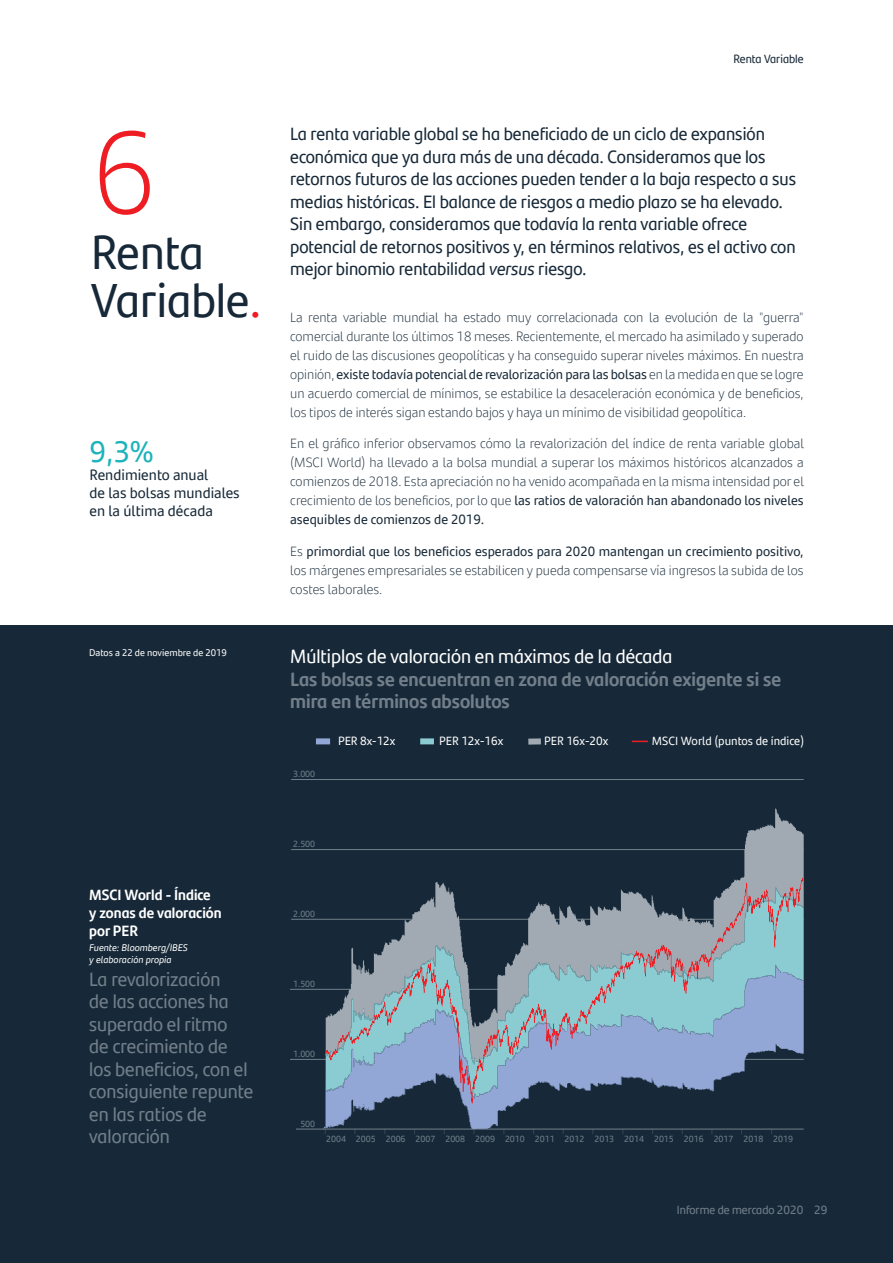
<style>
.page{position:relative;width:893px;height:1263px;background:#fff}
.page>*{position:absolute;margin:0;border:0;box-sizing:border-box;transform-origin:0 0}
.t1{font:300 117px "Santander Text";color:#ee1d23}
.Titular_cap{font:48px "Santander Headline";color:#172938}
.info_numeros_positiv{font:30px "Santander Headline";color:#1cb3bb}
.SumarioGrafico{font:19.5px/22.5px "Santander Headline";color:#727f8a}
.info-titulares_posit{font:700 19.5px/22.5px "Santander Headline";color:#727f8a}
.entradilla{font:18px/22.5px "Santander Headline";color:#172938}
.info_leyenda_numero{font:15px/18px "Santander Text";color:#172938}
.titular_grafico{font:700 15px/18px "Santander Headline";color:#fff}
.p1{font:300 13.5px/18.9px "Santander Text";color:#172938;text-align:justify}
.t2{font:12px "Santander Text";color:#fff}
.t3{font:12px "Santander Headline";color:#727f8a}
.t4{font:12px "Santander Headline";color:#172938}
.FuenteGrafico{font:italic 9.75px/12px "Santander Text";color:#fff}
.t5{font:9.75px "Santander Text";color:#fff}
.t6{font:9px "Santander Text";color:#727f8a}
.t7{font:5.25px "Santander Text";color:#727f8a;scale:.77 1}
.s1{font-style:italic}
.s2{font-weight:400}
.s3{color:#ee1d23}
.s4{font-weight:400;color:#fff}
</style>
<div class="page">
<div style="left:0;top:625px;width:893px;height:638px;background:#172938"></div>
<svg style="left:632px;top:741px;width:15px;height:1px"></svg>
<div style="left:316px;top:738px;width:14px;height:6px;background:#92a7d5"></div>
<div style="left:420px;top:738px;width:14px;height:6px;background:#8bccd2"></div>
<div style="left:528px;top:738px;width:13px;height:7px;background:#a1aab3"></div>
<hr style="left:291px;top:779px;width:513px;height:1px;background:#727f8a">
<hr style="left:291px;top:849px;width:513px;height:1px;background:#727f8a">
<hr style="left:291px;top:919px;width:513px;height:1px;background:#727f8a">
<hr style="left:290px;top:989px;width:514px;height:1px;background:#727f8a">
<hr style="left:290px;top:1059px;width:514px;height:1px;background:#727f8a">
<hr style="left:296px;top:1129px;width:508px;height:1px;background:#727f8a">
<svg style="left:325px;top:808px;width:479px;height:112px"></svg>
<svg style="left:323px;top:966px;width:481px;height:163px"></svg>
<svg style="left:326px;top:878px;width:477px;height:225px"></svg>
<p class="t4" style="left:733px;top:50px;width:72px">Renta Variable</p>
<p class="t1" style="left:93px;top:85px;width:66px">6</p>
<p class="entradilla" style="left:290px;top:122px;width:507px">La renta variable global se ha beneficiado de un ciclo de expansión económica que ya dura más de una década. Consideramos que los retornos futuros de las acciones pueden tender a la baja respecto a sus medias históricas. El balance de riesgos a medio plazo se ha elevado.<br>Sin embargo, consideramos que todavía la renta variable ofrece potencial de retornos positivos y, en términos relativos, es el activo con mejor binomio rentabilidad <span class="s1">versus</span> riesgo.</p>
<p class="p1" style="left:290px;top:307px;width:515px">La renta variable mundial ha estado muy correlacionada con la evolución de la "guerra" comercial durante los últimos 18 meses. Recientemente, el mercado ha asimilado y superado el ruido de las discusiones geopolíticas y ha conseguido superar niveles máximos. En nuestra opinión, <span class="s2">existe todavía potencial de revalorización para las bolsas</span> en la medida en que se logre un acuerdo comercial de mínimos, se estabilice la desaceleración económica y de beneficios, los tipos de interés sigan estando bajos y haya un mínimo de visibilidad geopolítica.</p>
<p class="p1" style="left:290px;top:434px;width:515px">En el gráfico inferior observamos cómo la revalorización del índice de renta variable global (MSCI World) ha llevado a la bolsa mundial a superar los máximos históricos alcanzados a comienzos de 2018. Esta apreciación no ha venido acompañada en la misma intensidad por el crecimiento de los beneficios, por lo que <span class="s2">las ratios de valoración han abandonado los niveles asequibles de comienzos de 2019.</span></p>
<p class="p1" style="left:290px;top:541px;width:515px">Es <span class="s2">primordial que los beneficios esperados para 2020 mantengan un crecimiento positivo, </span>los márgenes empresariales se estabilicen y pueda compensarse vía ingresos la subida de los costes laborales.</p>
<p class="Titular_cap" style="left:91px;top:216px;width:114px">Renta</p>
<p class="Titular_cap" style="left:91px;top:264px;width:172px">Variable<span class="s3">.</span></p>
<p class="info_numeros_positiv" style="left:90px;top:429px;width:66px">9,3%</p>
<p class="info_leyenda_numero" style="left:90px;top:465px;width:152px">Rendimiento anual<br>de las bolsas mundiales en la última década</p>
<p class="t5" style="left:89px;top:645px;width:139px">Datos a 22 de noviembre de 2019</p>
<p class="titular_grafico" style="left:89px;top:884px;width:134px">MSCI World - Índice y zonas de valoración por PER</p>
<p class="FuenteGrafico" style="left:89px;top:941px;width:100px">Fuente: Bloomberg/IBES y elaboración propia</p>
<p class="SumarioGrafico" style="left:89px;top:966px;width:165px">La revalorización<br>de las acciones ha superado el ritmo<br>de crecimiento de los beneficios, con el consiguiente repunte en las ratios de valoración</p>
<p class="info-titulares_posit" style="left:290px;top:644px;width:493px"><span class="s4">Múltiplos de valoración en máximos de la década<br></span>Las bolsas se encuentran en zona de valoración exigente si se mira en términos absolutos</p>
<p class="t6" style="left:293px;top:767px;width:24px">3.000</p>
<p class="t2" style="left:338px;top:731px;width:59px">PER 8x-12x</p>
<p class="t2" style="left:439px;top:731px;width:66px">PER 12x-16x</p>
<p class="t2" style="left:544px;top:731px;width:66px">PER 16x-20x</p>
<p class="t2" style="left:652px;top:731px;width:154px">MSCI World (puntos de índice)</p>
<p class="t6" style="left:293px;top:837px;width:24px">2.500</p>
<p class="t6" style="left:293px;top:907px;width:24px">2.000</p>
<p class="t6" style="left:293px;top:977px;width:24px">1.500</p>
<p class="t6" style="left:293px;top:1047px;width:24px">1.000</p>
<p class="t6" style="left:300px;top:1117px;width:16px">500</p>
<p class="t7" style="left:325px;top:1127px;width:3px">|</p>
<p class="t7" style="left:414px;top:1127px;width:3px">|</p>
<p class="t7" style="left:444px;top:1127px;width:3px">|</p>
<p class="t7" style="left:533px;top:1127px;width:3px">|</p>
<p class="t7" style="left:563px;top:1127px;width:3px">|</p>
<p class="t7" style="left:652px;top:1127px;width:3px">|</p>
<p class="t7" style="left:682px;top:1127px;width:3px">|</p>
<p class="t7" style="left:741px;top:1127px;width:3px">|</p>
<p class="t7" style="left:771px;top:1127px;width:3px">|</p>
<p class="t6" style="left:326px;top:1132px;width:468px">2004 2005 2006 2007 2008 2009 2010 2011 2012 2013 2014 2015 2016 2017 2018 2019</p>
<p class="t3" style="left:677px;top:1201px;width:128px">Informe de mercado 2020</p>
<p class="t3" style="left:814px;top:1201px;width:15px">29</p>
</div>
